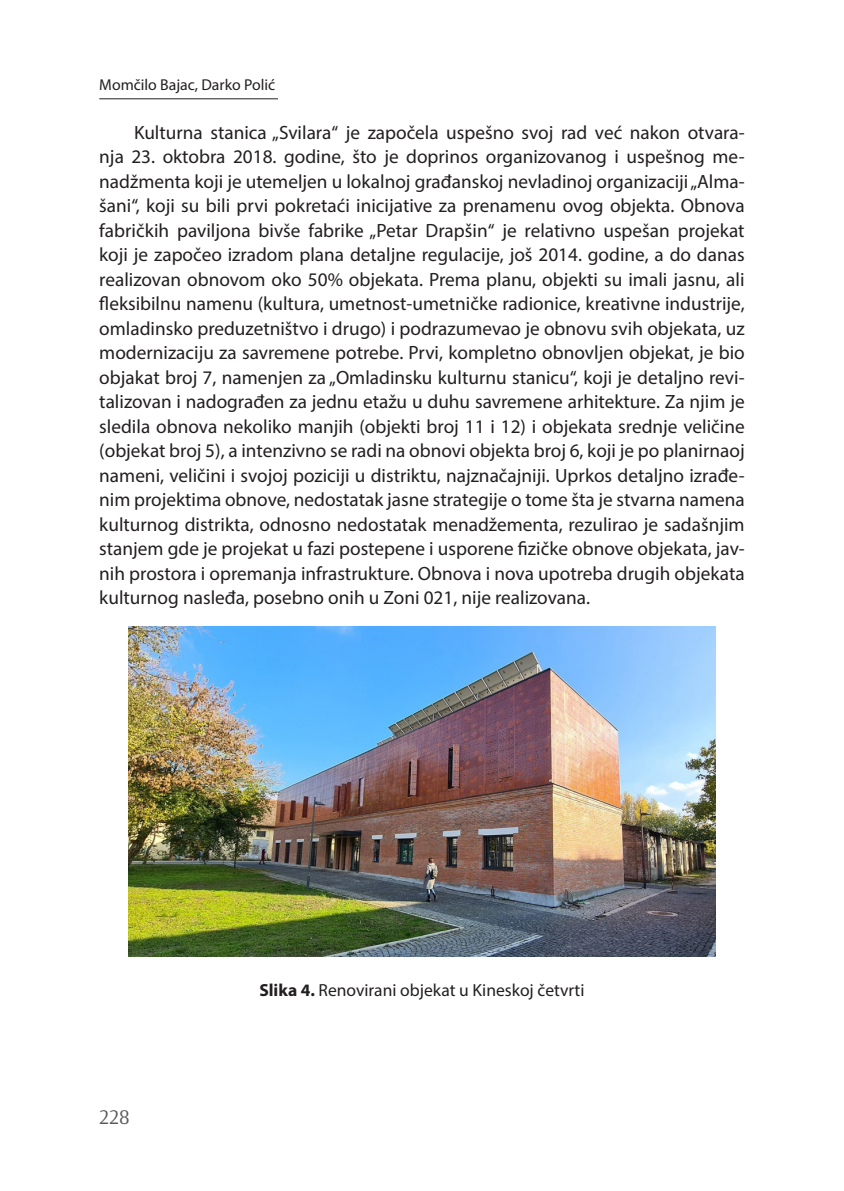
<style>
.page{position:relative;width:844px;height:1191px;background:#fff}
.page>*{position:absolute;margin:0;border:0;box-sizing:border-box;transform-origin:0 0}
.t1{font:21px "Arsenal";color:#57585a}
.Tekst{font:19.25px/24.5px "Myriad Pro";color:#231f20;text-align:justify}
.Slika_potpis{font:17.5px "Myriad Pro";color:#231f20}
.t2{font:15.75px "Myriad Pro";color:#231f20}
.s1{font-weight:700}
</style>
<div class="page">
<hr style="left:99px;top:98px;width:179px;height:1px;background:#231f20">
<img style="left:129px;top:627px;width:586px;height:329px">
<p class="t2" style="left:99px;top:75px;width:177px">Momčilo Bajac, Darko Polić</p>
<p class="Tekst" style="left:99px;top:119px;width:646px;text-indent:35px">Kulturna stanica „Svilara“ je započela uspešno svoj rad već nakon otvara&shy;nja 23. oktobra 2018. godine, što je doprinos organizovanog i uspešnog me&shy;nadžmenta koji je utemeljen u lokalnoj građanskoj nevladinoj organizaciji „Alma&shy;šani“, koji su bili prvi pokretaći inicijative za prenamenu ovog objekta. Obnova fabričkih paviljona bivše fabrike „Petar Drapšin“ je relativno uspešan projekat koji je započeo izradom plana detaljne regulacije, još 2014. godine, a do danas realizovan obnovom oko 50% objekata. Prema planu, objekti su imali jasnu, ali fleksibilnu namenu (kultura, umetnost-umetničke radionice, kreativne industrije, omladinsko preduzetništvo i drugo) i podrazumevao je obnovu svih objekata, uz modernizaciju za savremene potrebe. Prvi, kompletno obnovljen objekat, je bio objakat broj 7, namenjen za „Omladinsku kulturnu stanicu“, koji je detaljno revi&shy;talizovan i nadograđen za jednu etažu u duhu savremene arhitekture. Za njim je sledila obnova nekoliko manjih (objekti broj 11 i 12) i objekata srednje veličine (objekat broj 5), a intenzivno se radi na obnovi objekta broj 6, koji je po planirnaoj nameni, veličini i svojoj poziciji u distriktu, najznačajniji. Uprkos detaljno izrađe&shy;nim projektima obnove, nedostatak jasne strategije o tome šta je stvarna namena kulturnog distrikta, odnosno nedostatak menadžementa, rezulirao je sadašnjim stanjem gde je projekat u fazi postepene i usporene fizičke obnove objekata, jav&shy;nih prostora i opremanja infrastrukture. Obnova i nova upotreba drugih objekata kulturnog nasleđa, posebno onih u Zoni 021, nije realizovana.</p>
<p class="t1" style="left:99px;top:1104px;width:32px">228</p>
<p class="Slika_potpis" style="left:259px;top:979px;width:326px"><span class="s1">Slika 4.</span> Renovirani objekat u Kineskoj četvrti</p>
</div>
